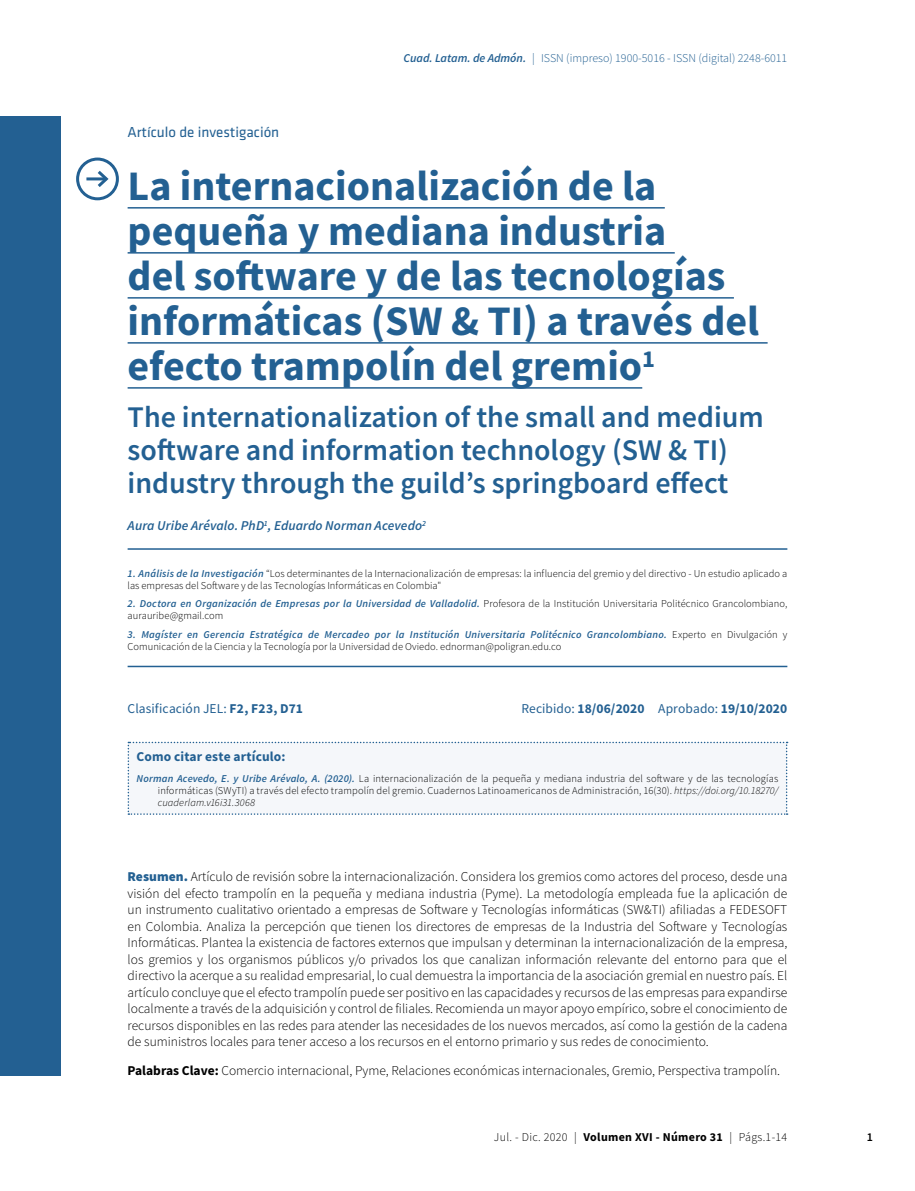
<style>
.page{position:relative;width:915px;height:1191px;background:#fff}
.page>*{position:absolute;margin:0;border:0;box-sizing:border-box;transform-origin:0 0}
.t1{font:700 42px/45px "Source Sans Pro";color:#236092}
.t2{font:600 30px/33px "Source Sans Pro";color:#236092}
.t3{font:15px "Klavika Regular TF";color:#236092}
.t4{font:300 13.5px/16.5px "Source Sans Pro";color:#000;text-align:justify}
.t5{font:700 13.5px "Source Sans Pro";letter-spacing:.01em;color:#236092}
.t6{font:italic 600 13.5px "Source Sans Pro";letter-spacing:.005em;color:#236092}
.t7{font:13.5px "Source Sans Pro";letter-spacing:.005em;color:#236092}
.t8{font:300 12px "Source Sans Pro";color:#236092}
.t9{font:300 12px "Source Sans Pro";letter-spacing:.025em;color:#000}
.t10{font:600 12px "Source Sans Pro";color:#000}
.t11{font:300 10.5px/12px "Source Sans Pro";letter-spacing:.005em;color:#000}
.s1{font-weight:600;font-style:italic}
.s2{font-weight:600;font-style:italic;color:#236092}
.s3{font-weight:700}
.s4{font-weight:400}
.s5{font-style:italic}
.s6{font-weight:900;color:#236092}
</style>
<div class="page">
<hr style="left:86px;top:177px;width:20px;height:3px;background:#236092">
<svg style="left:94px;top:170px;width:15px;height:17px"></svg>
<div style="left:76px;top:158px;width:43px;height:42px;border:3px solid #236092;border-radius:50%"></div>
<div style="left:0;top:116px;width:60px;height:959px;background:#236092"></div>
<hr style="left:128px;top:665px;width:659px;height:2px;background:#236092">
<hr style="left:128px;top:207px;width:536px;height:2px;background:#236092">
<hr style="left:128px;top:252px;width:546px;height:2px;background:#236092">
<hr style="left:128px;top:297px;width:605px;height:2px;background:#236092">
<hr style="left:128px;top:342px;width:639px;height:2px;background:#236092">
<hr style="left:128px;top:387px;width:514px;height:2px;background:#236092">
<div style="left:128px;top:741px;width:659px;height:74px;background:#f5f7fa"></div>
<hr style="left:128px;top:548px;width:659px;height:2px;background:#236092">
<p class="t8" style="left:403px;top:51px;width:385px"><span class="s1">Cuad. Latam. de Admón.</span> | ISSN (impreso) 1900-5016 - ISSN (digital) 2248-6011</p>
<p class="t3" style="left:128px;top:124px;width:153px">Artículo de investigación</p>
<h1 class="t1" style="left:128px;top:163px;width:633px">La internacionalización de la pequeña y mediana industria<br>del software y de las tecnologías informáticas (SW &amp; TI) a través del efecto trampolín del gremio<sup>1</sup></h1>
<h2 class="t2" style="left:128px;top:400px;width:637px">The internationalization of the small and medium software and information technology (SW &amp; TI) industry through the guild’s springboard effect</h2>
<p class="t6" style="left:128px;top:517px;width:300px">Aura Uribe Arévalo. PhD<sup>1</sup>, Eduardo Norman Acevedo<sup>2</sup></p>
<p class="t11" style="left:128px;top:567px;width:661px"><span class="s2">1. Análisis de la Investigación</span> “Los determinantes de la Internacionalización de empresas: la influencia del gremio y del directivo - Un estudio aplicado a las empresas del Software y de las Tecnologías Informáticas en Colombia"</p>
<p class="t11" style="left:128px;top:598px;width:661px"><span class="s2">2. Doctora en Organización de Empresas por la Universidad de Valladolid.</span> Profesora de la Institución Universitaria Politécnico Grancolombiano, aurauribe@gmail.com</p>
<p class="t11" style="left:128px;top:628px;width:661px"><span class="s2">3. Magíster en Gerencia Estratégica de Mercadeo por la Institución Universitaria Politécnico Grancolombiano.</span> Experto en Divulgación y<br>Comunicación de la Ciencia y la Tecnología por la Universidad de Oviedo. ednorman@poligran.edu.co</p>
<p class="t7" style="left:128px;top:699px;width:177px">Clasificación JEL: <span class="s3">F2, F23, D71</span></p>
<p class="t5" style="left:521px;top:699px;width:267px"><span class="s4">Recibido:</span> 18/06/2020 <span class="s4">Aprobado:</span> 19/10/2020</p>
<p class="t5" style="left:136px;top:747px;width:150px">Como citar este artículo:</p>
<p class="t11" style="left:158px;top:772px;width:621px;text-align:justify;text-indent:-21px"><span class="s2">Norman Acevedo, E. y Uribe Arévalo, A. (2020).</span> La internacionalización de la pequeña y mediana industria del software y de las tecnologías informáticas (SWyTI) a través del efecto trampolín del gremio. Cuadernos Latinoamericanos de Administración, 16(30). <span class="s5">https://doi.org/10.18270/ cuaderlam.v16i31.3068</span></p>
<p class="t4" style="left:128px;top:868px;width:661px"><span class="s6">Resumen.</span> Artículo de revisión sobre la internacionalización. Considera los gremios como actores del proceso, desde una visión del efecto trampolín en la pequeña y mediana industria (Pyme). La metodología empleada fue la aplicación de un instrumento cualitativo orientado a empresas de Software y Tecnologías informáticas (SW&amp;TI) afiliadas a FEDESOFT en Colombia. Analiza la percepción que tienen los directores de empresas de la Industria del Software y Tecnologías Informáticas. Plantea la existencia de factores externos que impulsan y determinan la internacionalización de la empresa, los gremios y los organismos públicos y/o privados los que canalizan información relevante del entorno para que el directivo la acerque a su realidad empresarial, lo cual demuestra la importancia de la asociación gremial en nuestro país. El artículo concluye que el efecto trampolín puede ser positivo en las capacidades y recursos de las empresas para expandirse localmente a través de la adquisición y control de filiales. Recomienda un mayor apoyo empírico, sobre el conocimiento de recursos disponibles en las redes para atender las necesidades de los nuevos mercados, así como la gestión de la cadena de suministros locales para tener acceso a los recursos en el entorno primario y sus redes de conocimiento.</p>
<p class="t4" style="left:128px;top:1062px;width:654px"><span class="s3">Palabras Clave:</span> Comercio internacional, Pyme, Relaciones económicas internacionales, Gremio, Perspectiva trampolín.</p>
<p class="t9" style="left:493px;top:1129px;width:295px">Jul. - Dic. 2020 | <span class="s3">Volumen XVI - Número 31</span> | Págs.1-14</p>
<p class="t10" style="left:866px;top:1129px;width:8px">1</p>
</div>
